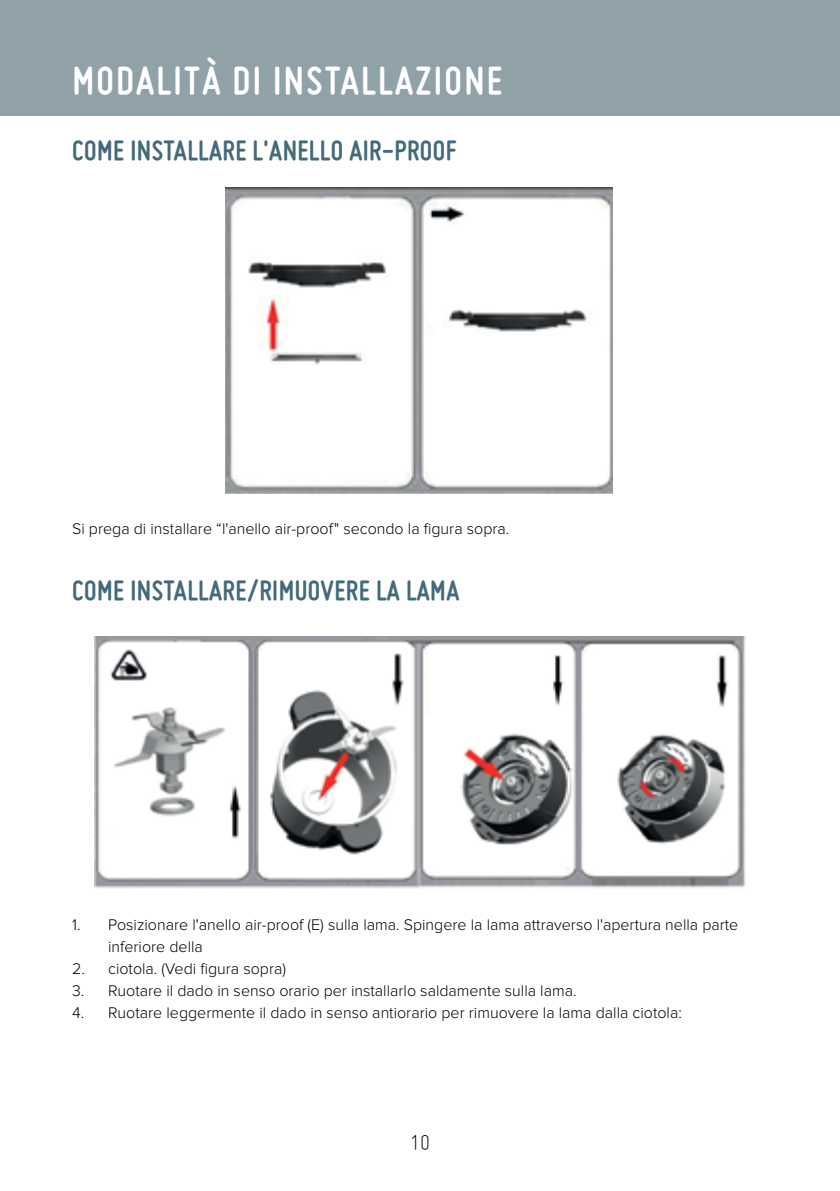
<style>
.page{position:relative;width:840px;height:1191px;background:#fff}
.page>*{position:absolute;margin:0;border:0;box-sizing:border-box;transform-origin:0 0}
.t1{font:700 42px "Miso";letter-spacing:.055em;color:#fff}
.t2{font:700 30px "Miso";letter-spacing:.015em;color:#446a79}
.t3{font:300 24px "Miso";color:#000}
.t4{font:300 16px/22px "Proxima Nova";color:#000}
</style>
<div class="page">
<div style="left:0;top:0;width:839px;height:116px;background:#90a2a8"></div>
<img style="left:225px;top:187px;width:387px;height:306px">
<img style="left:95px;top:636px;width:650px;height:252px">
<h1 class="t1" style="left:72px;top:57px;width:431px">MODALITÀ DI INSTALLAZIONE</h1>
<h2 class="t2" style="left:72px;top:133px;width:385px">COME INSTALLARE L'ANELLO AIR-PROOF</h2>
<p class="t4" style="left:72px;top:518px;width:438px">Si prega di installare “l'anello air-proof" secondo la figura sopra.</p>
<h2 class="t2" style="left:72px;top:573px;width:388px">COME INSTALLARE/RIMUOVERE LA LAMA</h2>
<p class="t4" style="left:108px;top:914px;width:631px;text-indent:-36px">1. Posizionare l'anello air-proof (E) sulla lama. Spingere la lama attraverso l'apertura nella parte inferiore della</p>
<p class="t4" style="left:72px;top:958px;width:215px">2. ciotola. (Vedi figura sopra)</p>
<p class="t4" style="left:72px;top:980px;width:505px">3. Ruotare il dado in senso orario per installarlo saldamente sulla lama.</p>
<p class="t4" style="left:72px;top:1002px;width:611px">4. Ruotare leggermente il dado in senso antiorario per rimuovere la lama dalla ciotola:</p>
<h3 class="t3" style="left:410px;top:1129px;width:21px">10</h3>
</div>
